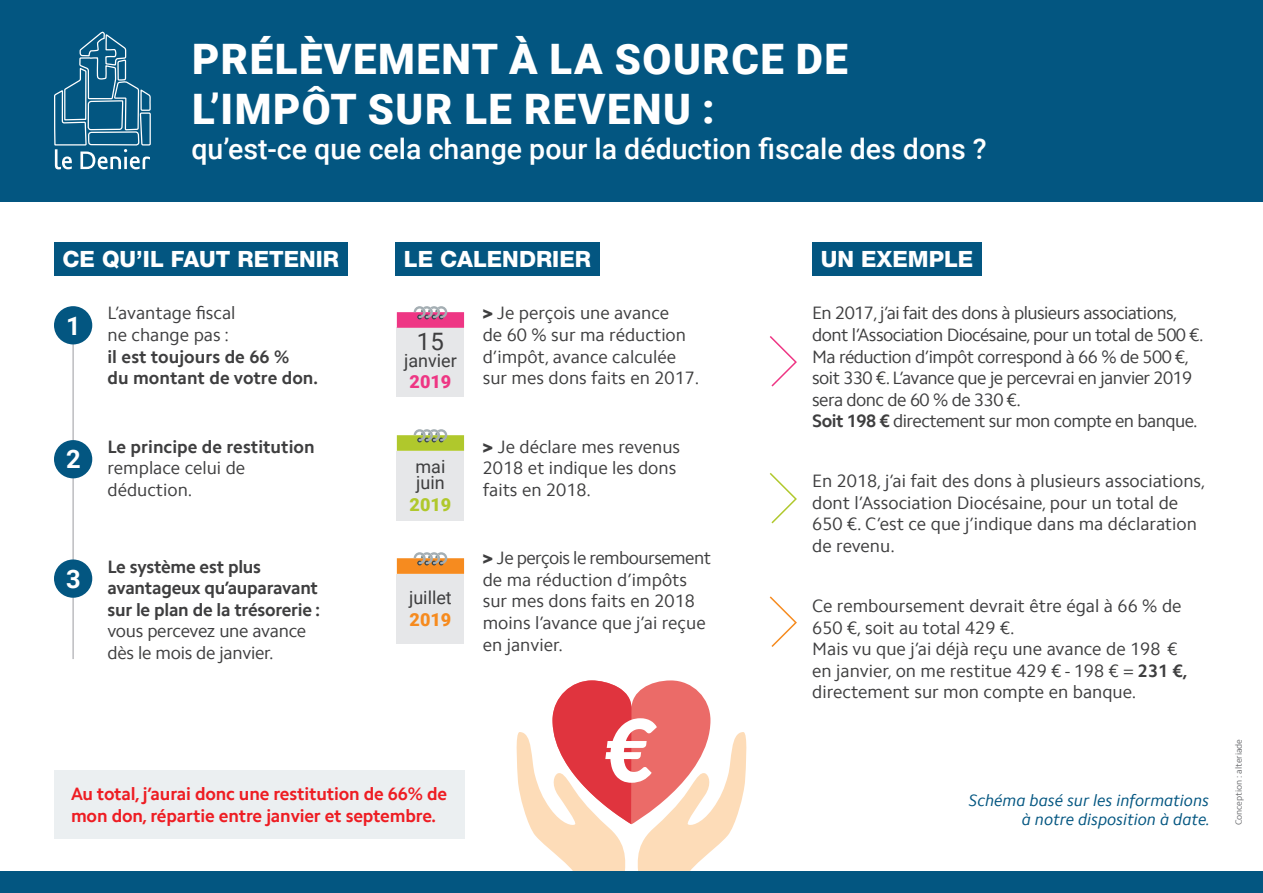
<style>
.page{position:relative;width:1263px;height:893px;background:#fff}
.page>*{position:absolute;margin:0;border:0;box-sizing:border-box;transform-origin:0 0}
.t1{font:italic 900 87px "Lato";color:#fff}
.t2{font:900 42px/50.4px "Roboto";letter-spacing:.035em;color:#fff}
.t3{font:500 28.5px "Roboto";color:#fff}
.t4{font:700 25.5px "Roboto";color:#fff}
.t5{font:24px "Roboto";color:#3e3e3f}
.t6{font:800 22.5px "Helvetica Neue LT Std";color:#fff}
.t7{font:18px/21.6px "Camphor Pro";color:#3e3e3f}
.t8{font:18px/21.6px "Camphor Pro";letter-spacing:-.03em;color:#3e3e3f}
.t9{font:700 18px/21.6px "Camphor Pro";letter-spacing:-.015em;color:#3e3e3f}
.t10{font:700 18px/21.6px "Camphor Pro";letter-spacing:-.01em;color:#ee1d23}
.t11{font:18px/16.5px "Roboto";color:#3e3e3f}
.t12{font:900 18px "Roboto";color:#ee3684}
.t13{font:900 18px "Roboto";color:#b0c82c}
.t14{font:900 18px "Roboto";color:#f68b1f}
.t15{font:italic 16.5px/19.8px "Camphor Pro";color:#035681;text-align:right}
.t16{font:9px "Camphor Pro";color:#6c6d70}
.s1{font-weight:800}
.s2{font-weight:700}
</style>
<div class="page">
<div style="left:54px;top:770px;width:410px;height:69px;background:#ebeff1"></div>
<div style="left:395px;top:242px;width:205px;height:33px;background:#035681"></div>
<div style="left:812px;top:242px;width:170px;height:33px;background:#035681"></div>
<div style="left:0;top:0;width:1263px;height:201px;background:#035681"></div>
<svg style="left:516px;top:680px;width:231px;height:191px"></svg>
<div style="left:54px;top:242px;width:294px;height:33px;background:#035681"></div>
<hr style="left:72px;top:323px;width:2px;height:336px;background:#bcbdc0">
<div style="left:54px;top:306px;width:38px;height:38px;background:#035681;border-radius:50%"></div>
<div style="left:54px;top:440px;width:38px;height:38px;background:#035681;border-radius:50%"></div>
<div style="left:54px;top:559px;width:38px;height:39px;background:#035681;border-radius:50%"></div>
<div style="left:0;top:871px;width:1263px;height:22px;background:#035681"></div>
<div style="left:397px;top:328px;width:67px;height:69px;background:#e6e7e9"></div>
<svg style="left:397px;top:306px;width:67px;height:22px"></svg>
<svg style="left:770px;top:336px;width:27px;height:51px"></svg>
<div style="left:397px;top:451px;width:67px;height:69px;background:#e6e7e9"></div>
<svg style="left:397px;top:429px;width:67px;height:22px"></svg>
<svg style="left:769px;top:473px;width:28px;height:51px"></svg>
<div style="left:397px;top:574px;width:67px;height:69px;background:#e6e7e9"></div>
<svg style="left:397px;top:552px;width:67px;height:22px"></svg>
<svg style="left:769px;top:596px;width:28px;height:51px"></svg>
<svg style="left:54px;top:32px;width:97px;height:137px"></svg>
<h2 class="t2" style="left:192px;top:32px;width:657px">PRÉLÈVEMENT À LA SOURCE DE<br>L’IMPÔT SUR LE REVENU :</h2>
<h3 class="t3" style="left:191px;top:129px;width:797px">qu’est-ce que cela change pour la déduction fiscale des dons ?</h3>
<p class="t6" style="left:63px;top:246px;width:278px">CE QU’IL FAUT RETENIR</p>
<p class="t7" style="left:107px;top:302px;width:130px">L’avantage fiscal ne change pas :</p>
<p class="t9" style="left:107px;top:346px;width:212px">il est toujours de 66 %<br>du montant de votre don.</p>
<h3 class="t4" style="left:66px;top:308px;width:16px">1</h3>
<h3 class="t4" style="left:66px;top:441px;width:16px">2</h3>
<h3 class="t4" style="left:66px;top:561px;width:16px">3</h3>
<p class="t9" style="left:107px;top:436px;width:209px">Le principe de restitution</p>
<p class="t7" style="left:107px;top:457px;width:139px">remplace celui de déduction.</p>
<p class="t9" style="left:107px;top:556px;width:214px">Le système est plus avantageux qu’auparavant sur le plan de la trésorerie :</p>
<p class="t7" style="left:107px;top:620px;width:200px">vous percevez une avance dès le mois de janvier.</p>
<p class="t6" style="left:404px;top:246px;width:189px">LE CALENDRIER</p>
<p class="t6" style="left:821px;top:246px;width:154px">UN EXEMPLE</p>
<h3 class="t5" style="left:417px;top:325px;width:28px">15</h3>
<p class="t11" style="left:404px;top:351px;width:54px">janvier</p>
<p class="t12" style="left:410px;top:369px;width:43px">2019</p>
<p class="t11" style="left:415px;top:457px;width:31px">mai juin</p>
<p class="t13" style="left:410px;top:492px;width:43px">2019</p>
<p class="t11" style="left:409px;top:589px;width:44px">juillet</p>
<p class="t14" style="left:410px;top:607px;width:43px">2019</p>
<p class="t7" style="left:483px;top:302px;width:218px"><span class="s1">&gt;</span> Je perçois une avance<br>de 60 % sur ma réduction d’impôt, avance calculée sur mes dons faits en 2017.</p>
<p class="t7" style="left:483px;top:436px;width:199px"><span class="s1">&gt;</span> Je déclare mes revenus<br>2018 et indique les dons faits en 2018.</p>
<p class="t7" style="left:483px;top:547px;width:230px"><span class="s1">&gt;</span> Je perçois le remboursement de ma réduction d’impôts sur mes dons faits en 2018 moins l’avance que j’ai reçue en janvier.</p>
<h1 class="t1" style="left:603px;top:699px;width:52px">€</h1>
<p class="t8" style="left:812px;top:302px;width:393px">En 2017, j’ai fait des dons à plusieurs associations, dont l’Association Diocésaine, pour un total de 500 €.<br>Ma réduction d’impôt correspond à 66 % de 500 €, soit 330 €. L’avance que je percevrai en janvier 2019 sera donc de 60 % de 330 €.<br><span class="s2">Soit 198 €</span> directement sur mon compte en banque.</p>
<p class="t7" style="left:812px;top:470px;width:395px">En 2018, j’ai fait des dons à plusieurs associations, dont l’Association Diocésaine, pour un total de 650 €. C’est ce que j’indique dans ma déclaration de revenu.</p>
<p class="t7" style="left:812px;top:595px;width:377px">Ce remboursement devrait être égal à 66 % de 650 €, soit au total 429 €.<br>Mais vu que j’ai déjà reçu une avance de 198 € en janvier, on me restitue 429 € - 198 € = <span class="s2">231 €, </span>directement sur mon compte en banque.</p>
<p class="t10" style="left:71px;top:783px;width:378px">Au total, j’aurai donc une restitution de 66% de mon don, répartie entre janvier et septembre.</p>
<p class="t15" style="left:968px;top:790px;width:243px">Schéma basé sur les informations à notre disposition à date.</p>
<p class="t16" style="left:1233px;top:825px;width:88px;rotate:-90deg">Conception : alteriade</p>
</div>
